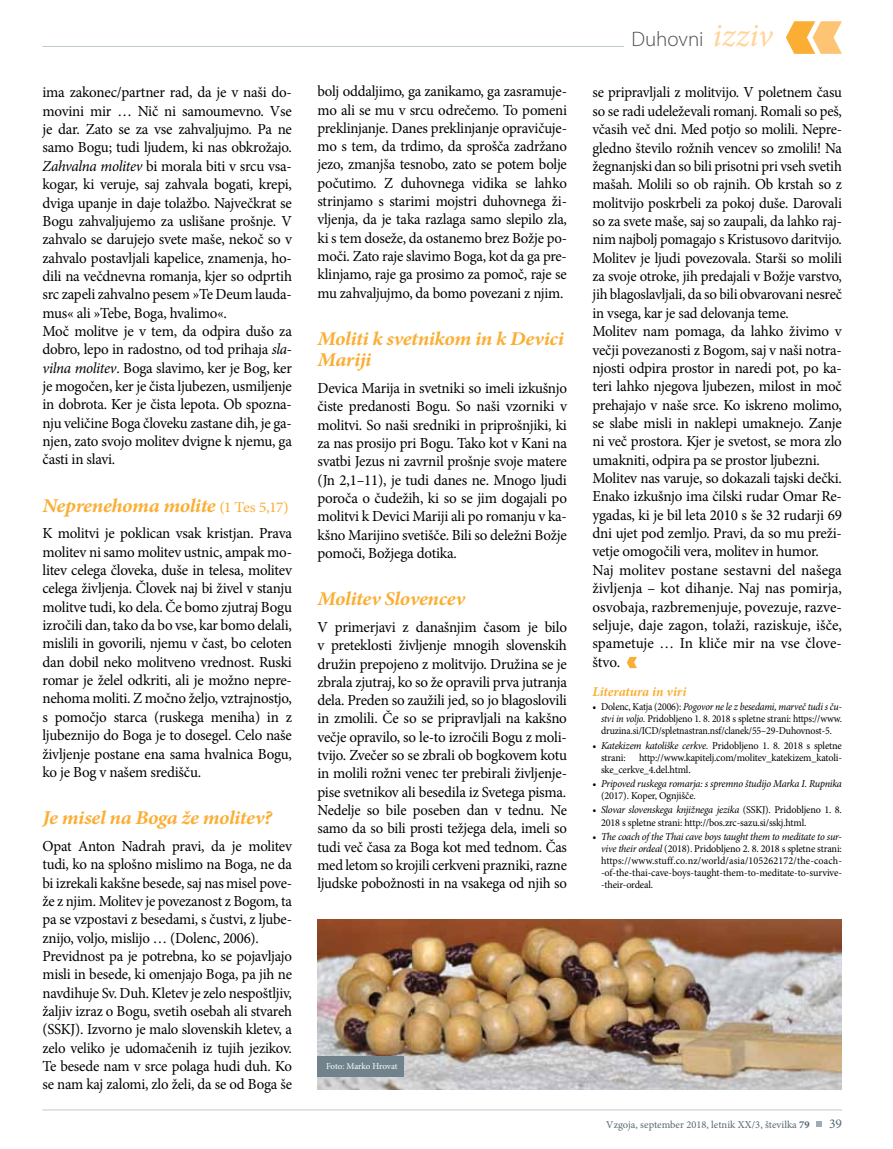
<style>
.page{position:relative;width:893px;height:1149px;background:#fff}
.page>*{position:absolute;margin:0;border:0;box-sizing:border-box;transform-origin:0 0}
.t1{font:300 21px "Myriad Pro";color:#4d4d4f}
.t2{font:italic 700 19.5px/21.6px "Minion Pro";letter-spacing:-.02em;color:#fbae34;scale:1.08 1}
.t3{font:15.3px/18.3px "Minion Pro";letter-spacing:-.015em;color:#000;text-align:justify}
.t4{font:15.3px/18.3px "Minion Pro";letter-spacing:-.015em;color:#000;scale:.96 1}
.t5{font:italic 700 13.5px "Minion Pro";letter-spacing:-.005em;color:#fbae34}
.t6{font:13.5px "Minion Pro";color:#546670}
.t7{font:10.5px/12.1px "Minion Pro";letter-spacing:-.015em;color:#000}
.t8{font:10.5px/12.1px "Minion Pro";letter-spacing:-.015em;color:#000;text-align:justify;scale:.94 1}
.t9{font:italic 10.5px/12.1px "Minion Pro";letter-spacing:-.025em;color:#000}
.t10{font:10.5px "Minion Pro";color:#546670}
.t11{font:9px "Minion Pro";letter-spacing:-.01em;color:#fff}
.s1{font-style:italic}
.s2{font-weight:400;font-style:normal;font-size:15px}
.s3{font-family:"Minion Pro";font-weight:400;font-style:italic;font-size:33px;color:#ffd497}
.s4{font-style:normal}
.s5{font-weight:700}
</style>
<div class="page">
<svg style="left:786px;top:21px;width:56px;height:33px"></svg>
<hr style="left:43px;top:46px;width:581px;height:1px;background:#c1cbd2">
<svg style="left:816px;top:1121px;width:6px;height:4px"></svg>
<hr style="left:43px;top:1108px;width:799px;height:2px;background:#c1cbd2">
<svg style="left:627px;top:656px;width:10px;height:12px"></svg>
<img style="left:317px;top:919px;width:525px;height:169px">
<div style="left:317px;top:1055px;width:87px;height:20px;background:#70828b"></div>
<p class="t3" style="left:43px;top:83px;width:251px;text-align:left">ima zakonec/partner rad, da je v naši do&shy;movini mir … Nič ni samoumevno. Vse je dar. Zato se za vse zahvaljujmo. Pa ne samo Bogu; tudi ljudem, ki nas obkrožajo.<br><span class="s1">Zahvalna molitev</span> bi morala biti v srcu vsa&shy;kogar, ki veruje, saj zahvala bogati, krepi, dviga upanje in daje tolažbo. Največkrat se Bogu zahvaljujemo za uslišane prošnje. V zahvalo se darujejo svete maše, nekoč so v zahvalo postavljali kapelice, znamenja, ho&shy;dili na večdnevna romanja, kjer so odprtih src zapeli zahvalno pesem »Te Deum lauda&shy;mus« ali »Tebe, Boga, hvalimo«.<br>Moč molitve je v tem, da odpira dušo za dobro, lepo in radostno, od tod prihaja <span class="s1">sla&shy;vilna molitev</span>. Boga slavimo, ker je Bog, ker je mogočen, ker je čista ljubezen, usmiljenje in dobrota. Ker je čista lepota. Ob spozna&shy;nju veličine Boga človeku zastane dih, je ga&shy;njen, zato svojo molitev dvigne k njemu, ga časti in slavi.</p>
<p class="t2" style="left:43px;top:494px;width:229px">Neprenehoma molite <span class="s2">(1 Tes 5,17)</span></p>
<p class="t3" style="left:43px;top:524px;width:251px">K molitvi je poklican vsak kristjan. Prava molitev ni samo molitev ustnic, ampak mo&shy;litev celega človeka, duše in telesa, molitev celega življenja. Človek naj bi živel v stanju molitve tudi, ko dela. Če bomo zjutraj Bogu izročili dan, tako da bo vse, kar bomo delali, mislili in govorili, njemu v čast, bo celoten dan dobil neko molitveno vrednost. Ruski romar je želel odkriti, ali je možno nepre&shy;nehoma moliti. Z močno željo, vztrajnostjo, s pomočjo starca (ruskega meniha) in z ljubeznijo do Boga je to dosegel. Celo naše življenje postane ena sama hvalnica Bogu, ko je Bog v našem središču.</p>
<p class="t2" style="left:43px;top:806px;width:214px">Je misel na Boga že molitev?</p>
<p class="t3" style="left:43px;top:836px;width:251px;text-align:left">Opat Anton Nadrah pravi, da je molitev tudi, ko na splošno mislimo na Boga, ne da bi izrekali kakšne besede, saj nas misel pove&shy;že z njim. Molitev je povezanost z Bogom, ta pa se vzpostavi z besedami, s čustvi, z ljube&shy;znijo, voljo, mislijo … (Dolenc, 2006).<br>Previdnost pa je potrebna, ko se pojavljajo misli in besede, ki omenjajo Boga, pa jih ne navdihuje Sv. Duh. Kletev je zelo nespoštljiv, žaljiv izraz o Bogu, svetih osebah ali stvareh (SSKJ). Izvorno je malo slovenskih kletev, a zelo veliko je udomačenih iz tujih jezikov.<br>Te besede nam v srce polaga hudi duh. Ko se nam kaj zalomi, zlo želi, da se od Boga še</p>
<p class="t3" style="left:317px;top:82px;width:251px">bolj oddaljimo, ga zanikamo, ga zasramuje&shy;mo ali se mu v srcu odrečemo. To pomeni preklinjanje. Danes preklinjanje opravičuje&shy;mo s tem, da trdimo, da sprošča zadržano jezo, zmanjša tesnobo, zato se potem bolje počutimo. Z duhovnega vidika se lahko strinjamo s starimi mojstri duhovnega ži&shy;vljenja, da je taka razlaga samo slepilo zla, ki s tem doseže, da ostanemo brez Božje po&shy;moči. Zato raje slavimo Boga, kot da ga pre&shy;klinjamo, raje ga prosimo za pomoč, raje se mu zahvaljujmo, da bomo povezani z njim.</p>
<p class="t2" style="left:317px;top:327px;width:230px">Moliti k svetnikom in k Devici<br>Mariji</p>
<p class="t3" style="left:317px;top:379px;width:251px">Devica Marija in svetniki so imeli izkušnjo čiste predanosti Bogu. So naši vzorniki v molitvi. So naši sredniki in priprošnjiki, ki za nas prosijo pri Bogu. Tako kot v Kani na svatbi Jezus ni zavrnil prošnje svoje matere (Jn 2,1–11), je tudi danes ne. Mnogo ljudi poroča o čudežih, ki so se jim dogajali po molitvi k Devici Mariji ali po romanju v ka&shy;kšno Marijino svetišče. Bili so deležni Božje pomoči, Božjega dotika.</p>
<p class="t2" style="left:317px;top:587px;width:138px">Molitev Slovencev</p>
<p class="t3" style="left:317px;top:617px;width:251px">V primerjavi z današnjim časom je bilo v preteklosti življenje mnogih slovenskih družin prepojeno z molitvijo. Družina se je zbrala zjutraj, ko so že opravili prva jutranja dela. Preden so zaužili jed, so jo blagoslovili in zmolili. Če so se pripravljali na kakšno večje opravilo, so le-to izročili Bogu z moli&shy;tvijo. Zvečer so se zbrali ob bogkovem kotu in molili rožni venec ter prebirali življenje&shy;pise svetnikov ali besedila iz Svetega pisma.<br>Nedelje so bile poseben dan v tednu. Ne samo da so bili prosti težjega dela, imeli so tudi več časa za Boga kot med tednom. Čas med letom so krojili cerkveni prazniki, razne ljudske pobožnosti in na vsakega od njih so</p>
<p class="t11" style="left:326px;top:1059px;width:73px">Foto: Marko Hrovat</p>
<h1 class="t1" style="left:631px;top:27px;width:143px">Duhovni <span class="s3">izziv</span></h1>
<p class="t4" style="left:592px;top:83px;width:261px">se pripravljali z molitvijo. V poletnem času so se radi udeleževali romanj. Romali so peš, včasih več dni. Med potjo so molili. Nepre&shy;gledno število rožnih vencev so zmolili! Na žegnanjski dan so bili prisotni pri vseh svetih mašah. Molili so ob rajnih. Ob krstah so z molitvijo poskrbeli za pokoj duše. Darovali so za svete maše, saj so zaupali, da lahko raj&shy;nim najbolj pomagajo s Kristusovo daritvijo.<br>Molitev je ljudi povezovala. Starši so molili za svoje otroke, jih predajali v Božje varstvo, jih blagoslavljali, da so bili obvarovani nesreč in vsega, kar je sad delovanja teme.<br>Molitev nam pomaga, da lahko živimo v večji povezanosti z Bogom, saj v naši notra&shy;njosti odpira prostor in naredi pot, po ka&shy;teri lahko njegova ljubezen, milost in moč prehajajo v naše srce. Ko iskreno molimo, se slabe misli in naklepi umaknejo. Zanje ni več prostora. Kjer je svetost, se mora zlo umakniti, odpira pa se prostor ljubezni.<br>Molitev nas varuje, so dokazali tajski dečki.<br>Enako izkušnjo ima čilski rudar Omar Re&shy;ygadas, ki je bil leta 2010 s še 32 rudarji 69 dni ujet pod zemljo. Pravi, da so mu preži&shy;vetje omogočili vera, molitev in humor.<br>Naj molitev postane sestavni del našega življenja – kot dihanje. Naj nas pomirja, osvobaja, razbremenjuje, povezuje, razve&shy;seljuje, daje zagon, tolaži, raziskuje, išče, spametuje … In kliče mir na vse člove&shy;štvo.</p>
<p class="t5" style="left:592px;top:681px;width:95px">Literatura in viri</p>
<p class="t8" style="left:601px;top:700px;width:258px;text-indent:-9px">• Dolenc, Katja (2006): <span class="s1">Pogovor ne le z besedami, marveč tudi s ču&shy;stvi in voljo.</span> Pridobljeno 1. 8. 2018 s spletne strani: https://www. druzina.si/ICD/spletnastran.nsf/clanek/55–29-Duhovnost-5.</p>
<p class="t7" style="left:601px;top:739px;width:242px;text-indent:-9px">• <span class="s1">Katekizem katoliške cerkve.</span> Pridobljeno 1. 8. 2018 s spletne strani:</p>
<p class="t7" style="left:601px;top:751px;width:242px;text-indent:38px">http://www.kapitelj.com/molitev_katekizem_katoli&shy;ske_cerkve_4.del.html.</p>
<p class="t9" style="left:601px;top:777px;width:242px;text-indent:-9px"><span class="s4">•</span> Pripoved ruskega romarja: s spremno študijo Marka I. Rupnika <span class="s4">(2017). Koper, Ognjišče.</span></p>
<p class="t7" style="left:601px;top:803px;width:242px;text-indent:-9px">• <span class="s1">Slovar slovenskega knjižnega jezika</span> (SSKJ). Pridobljeno 1. 8.<br>2018 s spletne strani: http://bos.zrc-sazu.si/sskj.html.</p>
<p class="t7" style="left:601px;top:830px;width:243px;text-align:justify;text-indent:-9px">• <span class="s1">The coach of the Thai cave boys taught them to meditate to sur&shy;vive their ordeal</span> (2018). Pridobljeno 2. 8. 2018 s spletne strani: https://www.stuff.co.nz/world/asia/105262172/the-coach--of-the-thai-cave-boys-taught-them-to-meditate-to-survive--their-ordeal.</p>
<p class="t10" style="left:606px;top:1117px;width:205px">Vzgoja, september 2018, letnik XX/3, številka <span class="s5">79</span></p>
<p class="t6" style="left:829px;top:1114px;width:14px">39</p>
</div>
